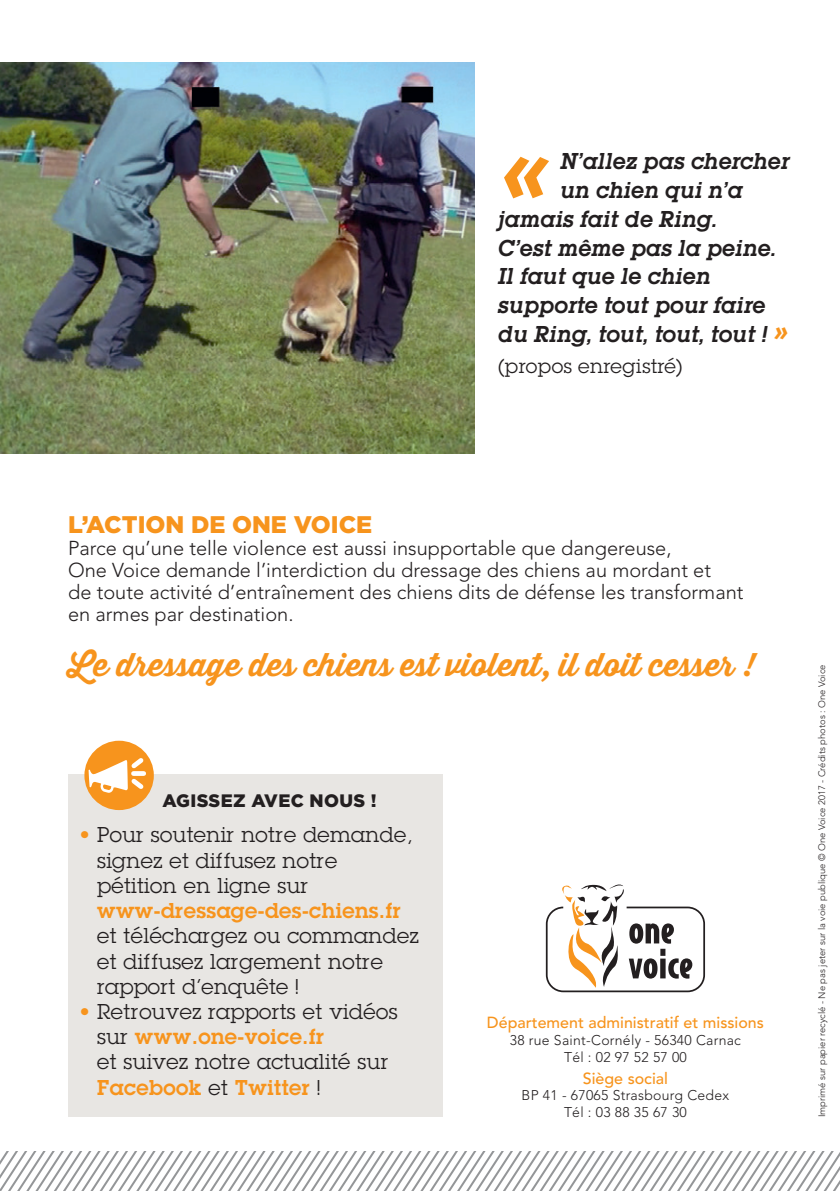
<style>
.page{position:relative;width:840px;height:1191px;background:#fff}
.page>*{position:absolute;margin:0;border:0;box-sizing:border-box;transform-origin:0 0}
.t1{font:700 32px "Thirsty Script";color:#f7941d}
.t2{font:italic 600 24px "Lubalin Graph Itc T";color:#231f20}
.t3{font:900 24px "Gotham";color:#f7941d}
.t4{font:21px/25.2px "Lubalin Graph";letter-spacing:.02em;color:#231f20}
.t5{font:600 21px "Lubalin Graph";letter-spacing:.02em;color:#f7941d}
.t6{font:21px "Lubalin Graph Itc T";color:#231f20}
.t7{font:300 20px/22px "Avenir";color:#231f20}
.t8{font:900 18px "Gotham";letter-spacing:.02em;color:#231f20}
.t9{font:500 16px "Avenir";color:#f7941d}
.t10{font:300 14px/16.8px "Avenir";letter-spacing:.02em;color:#231f20;text-align:center}
.t11{font:300 9.4px "Avenir";color:#231f20}
.s1{font-size:34px;color:#f7941d}
.s2{font-family:"Gotham";font-weight:900;color:#f7941d}
.s3{font-weight:600;color:#f7941d}
</style>
<div class="page">
<div style="left:68px;top:774px;width:374px;height:343px;background:#e8e6e3"></div>
<svg style="left:0;top:1151px;width:839px;height:40px"></svg>
<img style="left:0;top:62px;width:474px;height:392px">
<svg style="left:545px;top:884px;width:159px;height:108px"></svg>
<div style="left:84px;top:740px;width:70px;height:70px;background:#f7941d;border-radius:50%"></div>
<svg style="left:88px;top:753px;width:60px;height:40px"></svg>
<svg style="left:504px;top:157px;width:44px;height:41px"></svg>
<p class="t2" style="left:560px;top:147px;width:231px">N’allez pas chercher</p>
<p class="t2" style="left:560px;top:176px;width:184px">un chien qui n’a</p>
<p class="t2" style="left:498px;top:205px;width:220px">jamais fait de Ring.</p>
<p class="t2" style="left:498px;top:234px;width:279px">C’est même pas la peine.</p>
<p class="t2" style="left:498px;top:262px;width:214px">Il faut que le chien</p>
<p class="t2" style="left:498px;top:291px;width:269px">supporte tout pour faire</p>
<p class="t2" style="left:498px;top:320px;width:291px">du Ring, tout, tout, tout ! <span class="s1">»</span></p>
<p class="t6" style="left:498px;top:354px;width:185px">(propos enregistré)</p>
<p class="t3" style="left:68px;top:508px;width:305px">L’ACTION DE ONE VOICE</p>
<p class="t7" style="left:68px;top:537px;width:676px">Parce qu’une telle violence est aussi insupportable que dangereuse,<br>One Voice demande l’interdiction du dressage des chiens au mordant et<br>de toute activité d’entraînement des chiens dits de défense les transformant en armes par destination.</p>
<h1 class="t1" style="left:68px;top:641px;width:687px">Le dressage des chiens est violent, il doit cesser !</h1>
<p class="t8" style="left:162px;top:788px;width:216px">AGISSEZ AVEC NOUS !</p>
<p class="t4" style="left:97px;top:822px;width:317px;text-indent:-18px"><span class="s2">•</span> Pour soutenir notre demande, signez et diffusez notre pétition en ligne sur</p>
<p class="t5" style="left:97px;top:896px;width:305px">www-dressage-des-chiens.fr</p>
<p class="t4" style="left:97px;top:923px;width:323px">et téléchargez ou commandez et diffusez largement notre rapport d’enquête !</p>
<p class="t4" style="left:97px;top:998px;width:302px;text-indent:-18px"><span class="s2">•</span> Retrouvez rapports et vidéos sur <span class="s3">www.one-voice.fr<br></span>et suivez notre actualité sur<br><span class="s3">Facebook</span> et <span class="s3">Twitter</span> !</p>
<p class="t9" style="left:486px;top:1013px;width:278px">Département administratif et missions</p>
<p class="t10" style="left:509px;top:1031px;width:232px">38 rue Saint-Cornély - 56340 Carnac<br>Tél : 02 97 52 57 00</p>
<p class="t9" style="left:582px;top:1068px;width:87px">Siège social</p>
<p class="t10" style="left:521px;top:1087px;width:209px">BP 41 - 67065 Strasbourg Cedex<br>Tél : 03 88 35 67 30</p>
<p class="t11" style="left:816px;top:1117px;width:454px;rotate:-90deg">Imprimé sur papier recyclé - Ne pas jeter sur la voie publique © One Voice 2017 - Crédits photos : One Voice</p>
</div>
